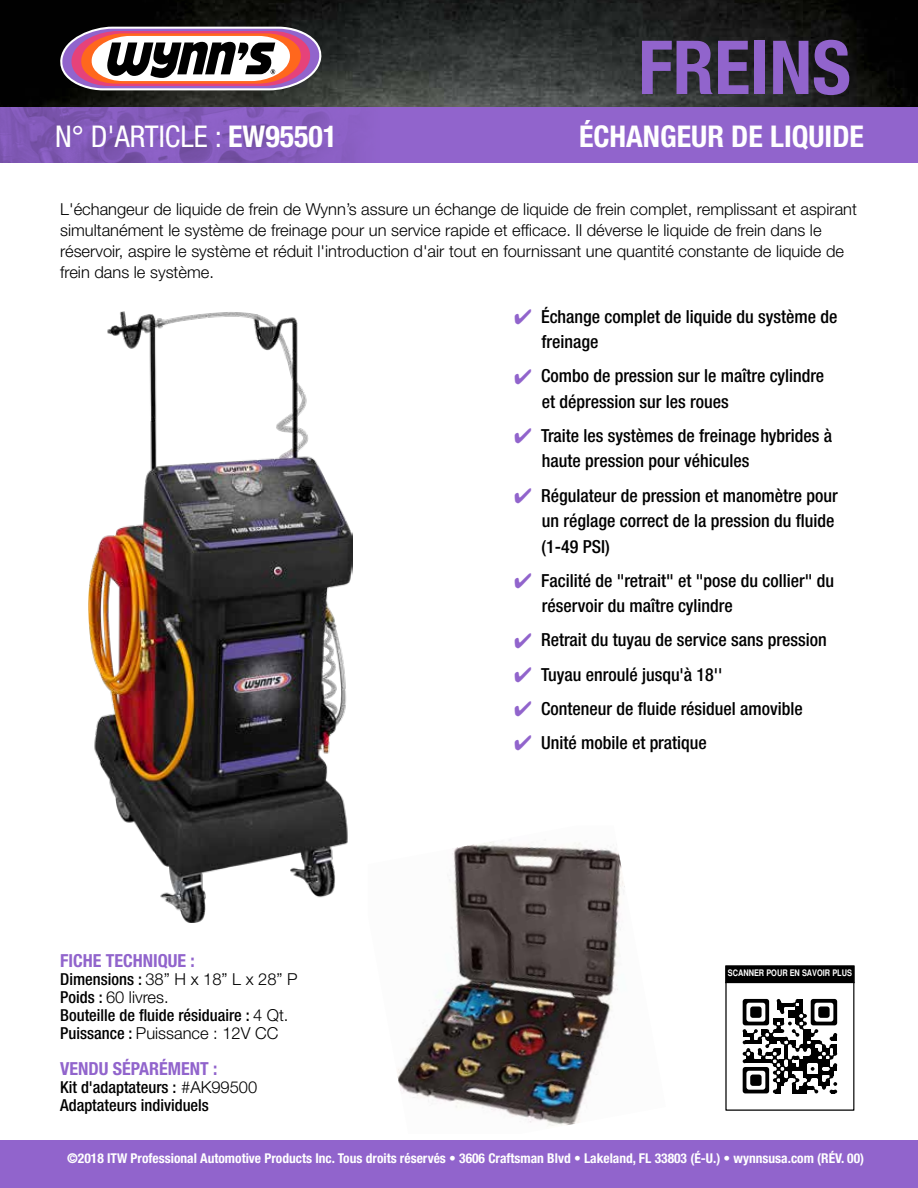
<style>
.page{position:relative;width:918px;height:1188px;background:#fff}
.page>*{position:absolute;margin:0;border:0;box-sizing:border-box;transform-origin:0 0}
.t1{font:700 condensed 74.55px "Helvetica Neue LT Std";color:#9164cc}
.t2{font:condensed 30px "Helvetica Neue LT Std";color:#fff}
.t3{font:700 condensed 30px "Helvetica Neue LT Std";color:#fff}
.t4{font:500 condensed 18px/25.5px "Helvetica Neue LT Std";color:#000}
.t5{font:700 condensed 18px "Helvetica Neue LT Std";color:#9164cc}
.t6{font:300 16.5px/21px "Helvetica Neue LT Std";color:#000}
.t7{font:500 condensed 16.5px/18px "Helvetica Neue LT Std";color:#000}
.t8{font:700 condensed 13.5px "Helvetica Neue LT Std";color:#fff}
.t9{font:700 condensed 9px "Helvetica";color:#fff}
.s1{font-weight:700}
.s2{color:#9164cc}
.s3{font-weight:300;font-stretch:normal}
</style>
<div class="page">
<div style="left:0;top:1140px;width:918px;height:48px;background:#9164cc"></div>
<img style="left:0;top:0;width:918px;height:108px">
<div style="left:0;top:108px;width:918px;height:55px;background:#9164cc"></div>
<img style="left:0;top:108px;width:356px;height:55px">
<svg style="left:59px;top:27px;width:263px;height:63px"></svg>
<svg style="left:743px;top:999px;width:94px;height:94px"></svg>
<div style="left:726px;top:966px;width:128px;height:16px;background:#000"></div>
<div style="left:725px;top:966px;width:129px;height:17px;border:2px solid #000"></div>
<img style="left:397px;top:841px;width:228px;height:285px">
<img style="left:88px;top:311px;width:265px;height:612px">
<h2 class="t2" style="left:55px;top:119px;width:284px">N° D'ARTICLE : <span class="s1">EW95501</span></h2>
<h1 class="t1" style="left:638px;top:22px;width:214px">FREINS</h1>
<h2 class="t3" style="left:579px;top:118px;width:286px">ÉCHANGEUR DE LIQUIDE</h2>
<p class="t6" style="left:60px;top:198px;width:798px">L'échangeur de liquide de frein de Wynn’s assure un échange de liquide de frein complet, remplissant et aspirant simultanément le système de freinage pour un service rapide et efficace. Il déverse le liquide de frein dans le réservoir, aspire le système et réduit l'introduction d'air tout en fournissant une quantité constante de liquide de frein dans le système.</p>
<p class="t4" style="left:542px;top:303px;width:297px;text-indent:-28px"><span class="s2">✔</span> Échange complet de liquide du système de freinage</p>
<p class="t4" style="left:542px;top:363px;width:284px;text-indent:-28px"><span class="s2">✔</span> Combo de pression sur le maître cylindre et dépression sur les roues</p>
<p class="t4" style="left:542px;top:423px;width:292px;text-indent:-28px"><span class="s2">✔</span> Traite les systèmes de freinage hybrides à haute pression pour véhicules</p>
<p class="t4" style="left:542px;top:482px;width:298px;text-indent:-28px"><span class="s2">✔</span> Régulateur de pression et manomètre pour un réglage correct de la pression du fluide (1-49 PSI)</p>
<p class="t4" style="left:542px;top:567px;width:294px;text-indent:-28px"><span class="s2">✔</span> Facilité de "retrait" et "pose du collier" du réservoir du maître cylindre</p>
<p class="t4" style="left:514px;top:627px;width:314px"><span class="s2">✔</span> Retrait du tuyau de service sans pression</p>
<p class="t4" style="left:514px;top:661px;width:210px"><span class="s2">✔</span> Tuyau enroulé jusqu'à 18''</p>
<p class="t4" style="left:514px;top:695px;width:290px"><span class="s2">✔</span> Conteneur de fluide résiduel amovible</p>
<p class="t4" style="left:514px;top:729px;width:194px"><span class="s2">✔</span> Unité mobile et pratique</p>
<p class="t5" style="left:60px;top:949px;width:136px">FICHE TECHNIQUE :</p>
<p class="t7" style="left:60px;top:970px;width:239px">Dimensions : <span class="s3">38” H x 18” L x 28” P<br></span>Poids : <span class="s3">60 livres.<br></span>Bouteille de fluide résiduaire : <span class="s3">4 Qt.<br></span>Puissance : <span class="s3">Puissance : 12V CC</span></p>
<p class="t5" style="left:60px;top:1057px;width:159px">VENDU SÉPARÉMENT :</p>
<p class="t7" style="left:60px;top:1078px;width:199px">Kit d'adaptateurs : <span class="s3">#AK99500<br></span>Adaptateurs individuels</p>
<p class="t9" style="left:728px;top:968px;width:126px">SCANNER POUR EN SAVOIR PLUS</p>
<p class="t8" style="left:67px;top:1150px;width:799px">©2018 ITW Professional Automotive Products Inc. Tous droits réservés • 3606 Craftsman Blvd • Lakeland, FL 33803 (É-U.) • wynnsusa.com (RÉV. 00)</p>
</div>
